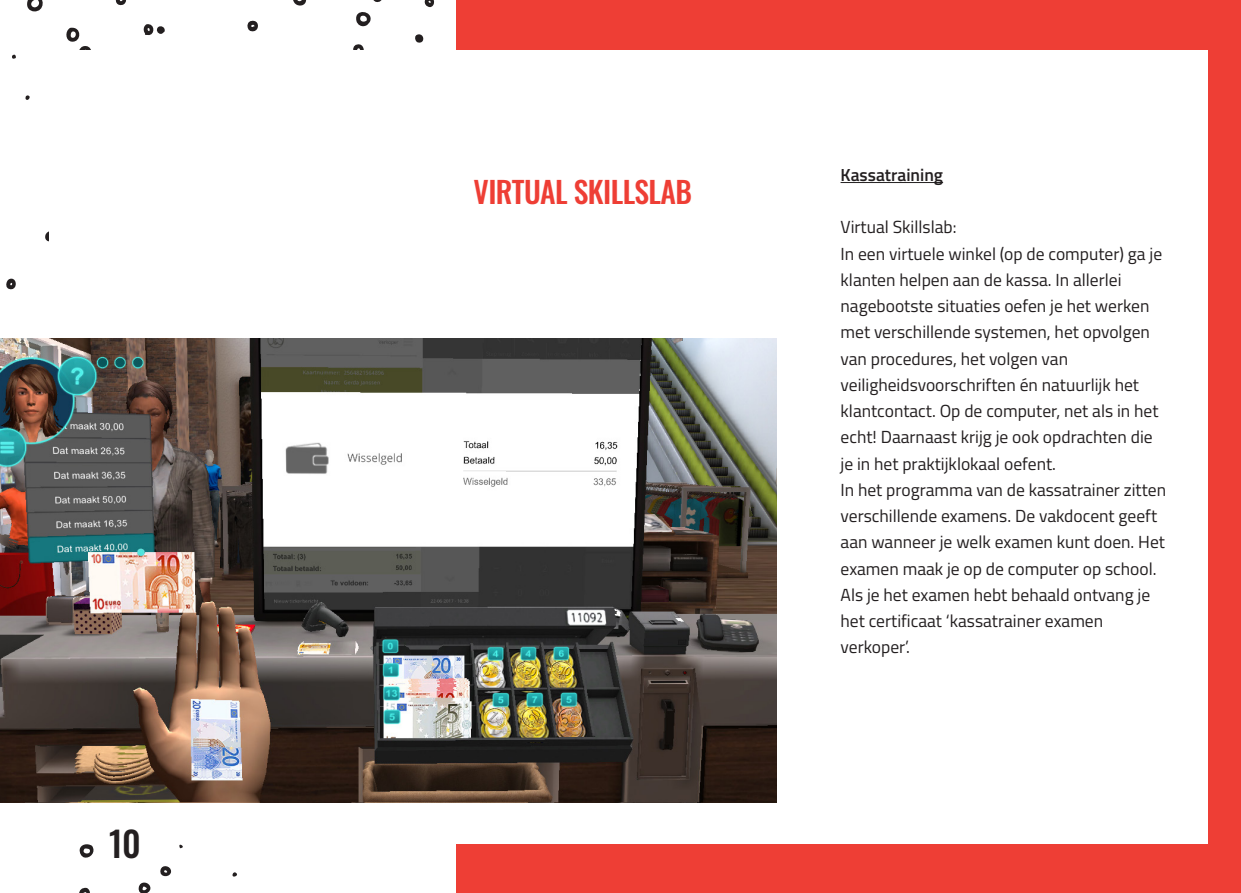
<style>
.page{position:relative;width:1241px;height:893px;background:#fff}
.page>*{position:absolute;margin:0;border:0;box-sizing:border-box;transform-origin:0 0}
.t1{font:500 35px "Oswald";color:#231f20}
._01__Kop{font:500 29.75px "Oswald";letter-spacing:-.02em;color:#ee3e35}
._01__platte_tekst{font:17.5px/26.2px "Titillium Web";color:#231f20}
._01__platte_tekst-2{font:600 17.5px "Titillium Web";color:#231f20}
</style>
<div class="page">
<svg style="left:25px;top:95px;width:5px;height:5px"></svg>
<svg style="left:27px;top:0;width:16px;height:12px"></svg>
<svg style="left:115px;top:0;width:11px;height:6px"></svg>
<svg style="left:79px;top:887px;width:11px;height:6px"></svg>
<svg style="left:138px;top:882px;width:12px;height:11px"></svg>
<svg style="left:79px;top:844px;width:15px;height:14px"></svg>
<svg style="left:232px;top:872px;width:5px;height:5px"></svg>
<svg style="left:160px;top:866px;width:11px;height:11px"></svg>
<svg style="left:179px;top:844px;width:4px;height:4px"></svg>
<svg style="left:6px;top:278px;width:10px;height:12px"></svg>
<svg style="left:12px;top:54px;width:4px;height:5px"></svg>
<svg style="left:45px;top:231px;width:4px;height:11px"></svg>
<svg style="left:66px;top:27px;width:25px;height:23px"></svg>
<svg style="left:247px;top:20px;width:11px;height:12px"></svg>
<svg style="left:353px;top:44px;width:11px;height:6px"></svg>
<svg style="left:424px;top:0;width:10px;height:7px"></svg>
<svg style="left:293px;top:0;width:14px;height:6px"></svg>
<svg style="left:356px;top:0;width:26px;height:27px"></svg>
<svg style="left:415px;top:34px;width:9px;height:9px"></svg>
<svg style="left:143px;top:24px;width:22px;height:11px"></svg>
<div style="left:456px;top:0;width:784px;height:893px;background:#ee3e35"></div>
<div style="left:50px;top:50px;width:1190px;height:793px;background:#fff"></div>
<div style="left:1208px;top:0;width:32px;height:893px;background:#ee3e35"></div>
<hr style="left:840px;top:182px;width:102px;height:1px;background:#231f20">
<img style="left:0;top:338px;width:776px;height:464px">
<h1 class="t1" style="left:109px;top:825px;width:33px">10</h1>
<p class="_01__Kop" style="left:473px;top:176px;width:220px">VIRTUAL SKILLSLAB</p>
<p class="_01__platte_tekst-2" style="left:840px;top:162px;width:104px">Kassatraining</p>
<p class="_01__platte_tekst" style="left:840px;top:213px;width:117px">Virtual Skillslab:</p>
<p class="_01__platte_tekst" style="left:840px;top:240px;width:323px">In een virtuele winkel (op de computer) ga je klanten helpen aan de kassa. In allerlei nagebootste situaties oefen je het werken met verschillende systemen, het opvolgen van procedures, het volgen van veiligheidsvoorschriften én natuurlijk het klantcontact. Op de computer, net als in het echt! Daarnaast krijg je ook opdrachten die je in het praktijklokaal oefent.</p>
<p class="_01__platte_tekst" style="left:840px;top:476px;width:327px">In het programma van de kassatrainer zitten verschillende examens. De vakdocent geeft aan wanneer je welk examen kunt doen. Het examen maak je op de computer op school.<br>Als je het examen hebt behaald ontvang je het certificaat ‘kassatrainer examen verkoper’.</p>
</div>
